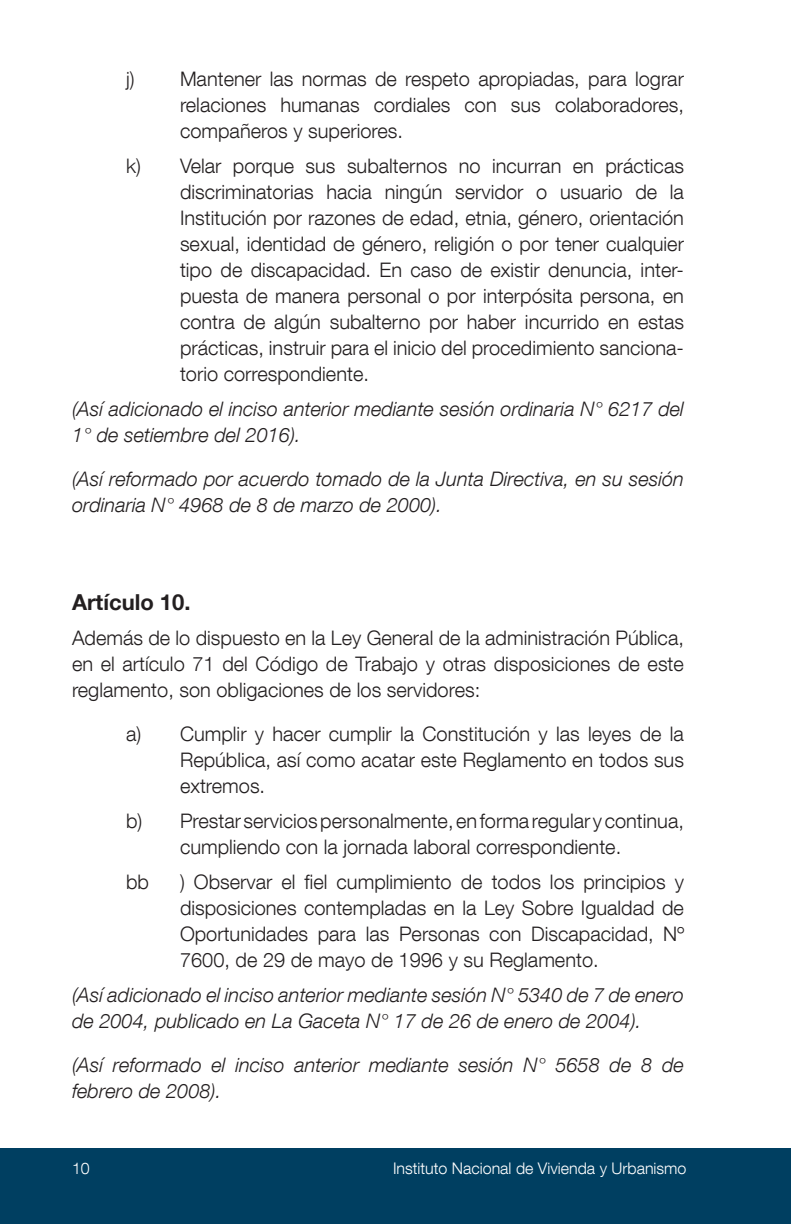
<style>
.page{position:relative;width:792px;height:1224px;background:#fff}
.page>*{position:absolute;margin:0;border:0;box-sizing:border-box;transform-origin:0 0}
.t1{font:700 22px "Helvetica Neue LT Com";color:#231f20}
.t2{font:300 20px/26px "Helvetica Neue LT Com";color:#231f20;text-align:justify}
.t3{font:italic 300 20px/26px "Helvetica Neue LT Com";color:#231f20}
.t4{font:300 16px "Helvetica Neue LT Com";color:#fff}
</style>
<div class="page">
<div style="left:0;top:1149px;width:791px;height:75px;background:#003f61"></div>
<p class="t2" style="left:180px;top:66px;width:505px;text-indent:-54px">j) Mantener las normas de respeto apropiadas, para lograr relaciones humanas cordiales con sus colaboradores, compañeros y superiores.</p>
<p class="t2" style="left:180px;top:153px;width:506px;text-indent:-54px">k) Velar porque sus subalternos no incurran en prácticas discriminatorias hacia ningún servidor o usuario de la Institución por razones de edad, etnia, género, orientación sexual, identidad de género, religión o por tener cualquier tipo de discapacidad. En caso de existir denuncia, inter&shy;puesta de manera personal o por interpósita persona, en contra de algún subalterno por haber incurrido en estas prácticas, instruir para el inicio del procedimiento sanciona&shy;torio correspondiente.</p>
<p class="t3" style="left:72px;top:396px;width:613px">(Así adicionado el inciso anterior mediante sesión ordinaria N° 6217 del<br>1° de setiembre del 2016).</p>
<p class="t3" style="left:72px;top:466px;width:614px">(Así reformado por acuerdo tomado de la Junta Directiva, en su sesión ordinaria N° 4968 de 8 de marzo de 2000).</p>
<p class="t1" style="left:72px;top:589px;width:120px">Artículo 10.</p>
<p class="t2" style="left:72px;top:625px;width:613px">Además de lo dispuesto en la Ley General de la administración Pública, en el artículo 71 del Código de Trabajo y otras disposiciones de este reglamento, son obligaciones de los servidores:</p>
<p class="t2" style="left:180px;top:721px;width:506px;text-indent:-54px">a) Cumplir y hacer cumplir la Constitución y las leyes de la República, así como acatar este Reglamento en todos sus extremos.</p>
<p class="t2" style="left:126px;top:808px;width:559px;text-align:center">b) Prestar servicios personalmente, en forma regular y continua, cumpliendo con la jornada laboral correspondiente.</p>
<p class="t2" style="left:126px;top:869px;width:24px">bb</p>
<p class="t2" style="left:180px;top:869px;width:506px">) Observar el fiel cumplimiento de todos los principios y disposiciones contempladas en la Ley Sobre Igualdad de Oportunidades para las Personas con Discapacidad, Nº 7600, de 29 de mayo de 1996 y su Reglamento.</p>
<p class="t3" style="left:72px;top:982px;width:613px">(Así adicionado el inciso anterior mediante sesión N° 5340 de 7 de enero de 2004, publicado en La Gaceta N° 17 de 26 de enero de 2004).</p>
<p class="t3" style="left:72px;top:1052px;width:613px">(Así reformado el inciso anterior mediante sesión N° 5658 de 8 de febrero de 2008).</p>
<p class="t4" style="left:72px;top:1159px;width:19px">10</p>
<p class="t4" style="left:393px;top:1159px;width:295px">Instituto Nacional de Vivienda y Urbanismo</p>
</div>
